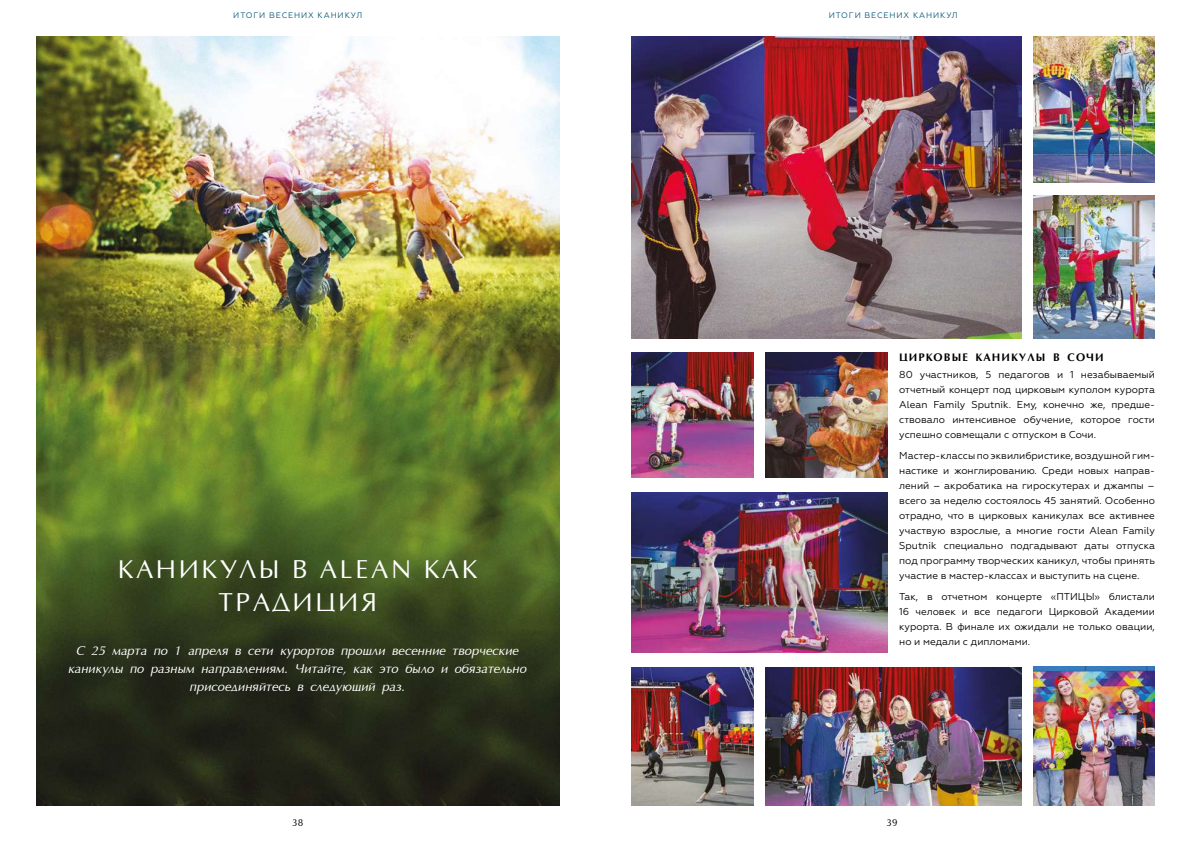
<style>
.page{position:relative;width:1191px;height:842px;background:#fff}
.page>*{position:absolute;margin:0;border:0;box-sizing:border-box;transform-origin:0 0}
.t1{font:26px/33px "Optima";letter-spacing:.1em;color:#fff;text-align:center}
.t2{font:italic 13px/18px "AG Optima";color:#fff;text-align:center}
.t3{font:700 11px "AG Optima";letter-spacing:.1em;color:#000}
.t4{font:10px/15px "Geometria";color:#000;text-align:justify}
.t5{font:10px "Optima";color:#000}
.t6{font:8px "Geometria";letter-spacing:.11em;color:#045576}
</style>
<div class="page">
<img style="left:36px;top:36px;width:523px;height:770px">
<img style="left:631px;top:492px;width:256px;height:160px">
<img style="left:631px;top:36px;width:390px;height:302px">
<img style="left:765px;top:352px;width:122px;height:125px">
<img style="left:1033px;top:196px;width:122px;height:142px">
<img style="left:1033px;top:36px;width:122px;height:146px">
<img style="left:765px;top:667px;width:256px;height:139px">
<img style="left:631px;top:352px;width:122px;height:125px">
<img style="left:631px;top:667px;width:122px;height:139px">
<img style="left:1033px;top:666px;width:122px;height:140px">
<p class="t6" style="left:233px;top:11px;width:130px">ИТОГИ ВЕСЕНИХ КАНИКУЛ</p>
<p class="t6" style="left:828px;top:11px;width:130px">ИТОГИ ВЕСЕНИХ КАНИКУЛ</p>
<h1 class="t1" style="left:118px;top:554px;width:361px">КАНИКУЛЫ В ALEAN КАК<br>ТРАДИЦИЯ</h1>
<h2 class="t2" style="left:68px;top:642px;width:460px">С 25 марта по 1 апреля в сети курортов прошли весенние творческие каникулы по разным направлениям. Читайте, как это было и обязательно присоединяйтесь в следующий раз.</h2>
<p class="t3" style="left:899px;top:351px;width:206px">ЦИРКОВЫЕ КАНИКУЛЫ В СОЧИ</p>
<p class="t4" style="left:899px;top:367px;width:257px">80 участников, 5 педагогов и 1 незабываемый отчетный концерт под цирковым куполом курорта Alean Family Sputnik. Ему, конечно же, предше&shy;ствовало интенсивное обучение, которое гости успешно совмещали с отпуском в Сочи.</p>
<p class="t4" style="left:899px;top:448px;width:257px">Мастер-классы по эквилибристике, воздушной гим&shy;настике и жонглированию. Среди новых направ&shy;лений – акробатика на гироскутерах и джампы – всего за неделю состоялось 45 занятий. Особенно отрадно, что в цирковых каникулах все активнее участвую взрослые, а многие гости Alean Family Sputnik специально подгадывают даты отпуска под программу творческих каникул, чтобы принять участие в мастер-классах и выступить на сцене.</p>
<p class="t4" style="left:899px;top:589px;width:257px">Так, в отчетном концерте «ПТИЦЫ» блистали 16 человек и все педагоги Цирковой Академии курорта. В финале их ожидали не только овации, но и медали с дипломами.</p>
<p class="t5" style="left:292px;top:817px;width:13px">38</p>
<p class="t5" style="left:886px;top:817px;width:13px">39</p>
</div>
